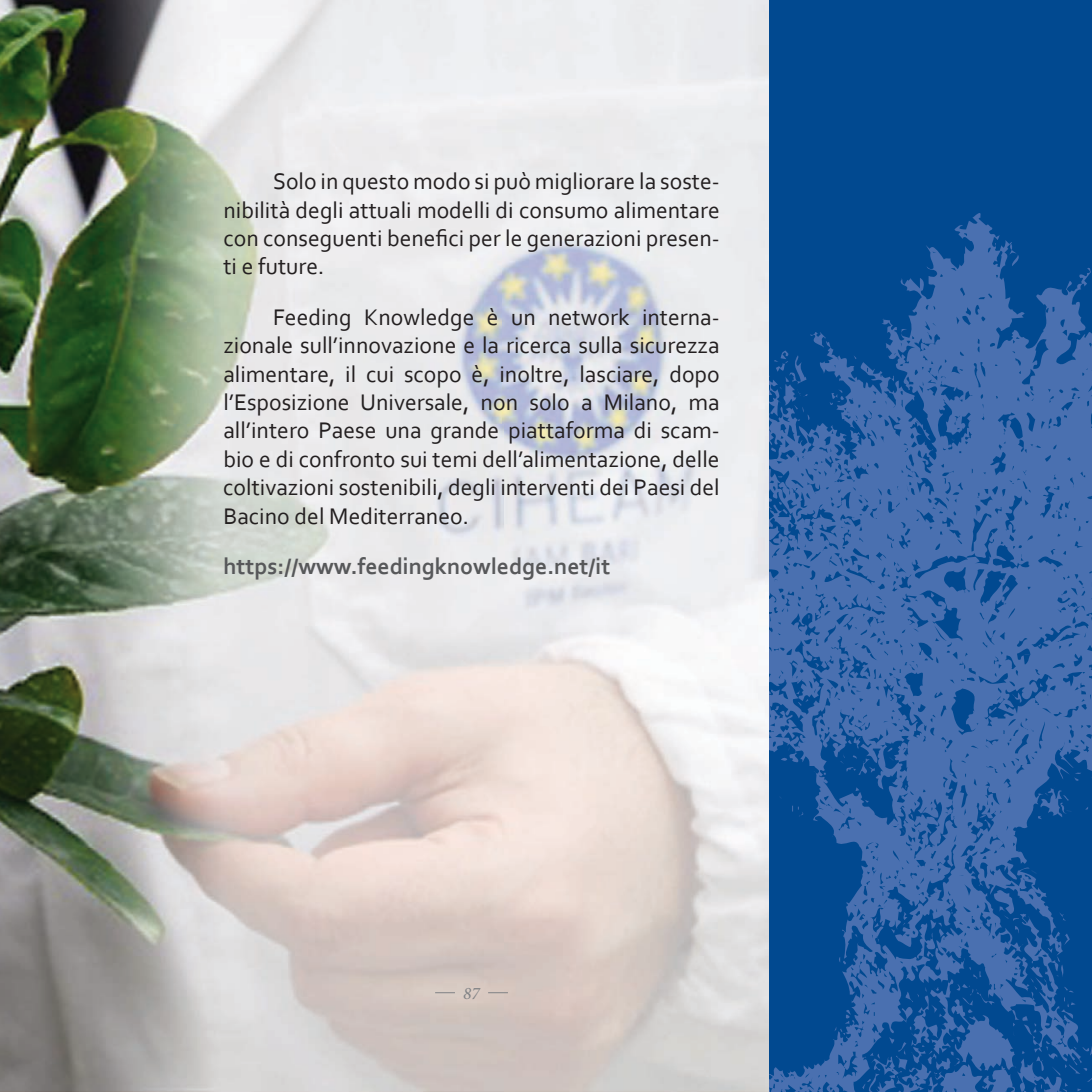
<style>
.page{position:relative;width:1092px;height:1092px;background:#fff}
.page>*{position:absolute;margin:0;border:0;box-sizing:border-box;transform-origin:0 0}
.t1{font:23.62px/28.3px "Corbel";color:#231f20;text-align:justify}
.t2{font:700 23.62px "Corbel";color:#57585a}
.t3{font:italic 17.5px "Minion Pro";color:#808285}
</style>
<div class="page">
<img style="left:0;top:0;width:769px;height:1091px">
<div style="left:769px;top:0;width:322px;height:1091px;background:#014990"></div>
<svg style="left:769px;top:213px;width:322px;height:878px;fill:#496faf"></svg>
<svg style="left:435px;top:992px;width:20px;height:1px"></svg>
<svg style="left:488px;top:992px;width:20px;height:1px"></svg>
<p class="t1" style="left:223px;top:166px;width:498px;text-indent:50px">Solo in questo modo si può migliorare la soste&shy;nibilità degli attuali modelli di consumo alimentare con conseguenti benefici per le generazioni presen&shy;ti e future.</p>
<p class="t1" style="left:223px;top:302px;width:498px;text-indent:50px">Feeding Knowledge è un network interna&shy;zionale sull’innovazione e la ricerca sulla sicurezza alimentare, il cui scopo è, inoltre, lasciare, dopo l’Esposizione Universale, non solo a Milano, ma all’intero Paese una grande piattaforma di scam&shy;bio e di confronto sui temi dell’alimentazione, delle coltivazioni sostenibili, degli interventi dei Paesi del Bacino del Mediterraneo.</p>
<p class="t2" style="left:223px;top:551px;width:388px">https://www.feedingknowledge.net/it</p>
<p class="t3" style="left:463px;top:981px;width:18px">87</p>
</div>
